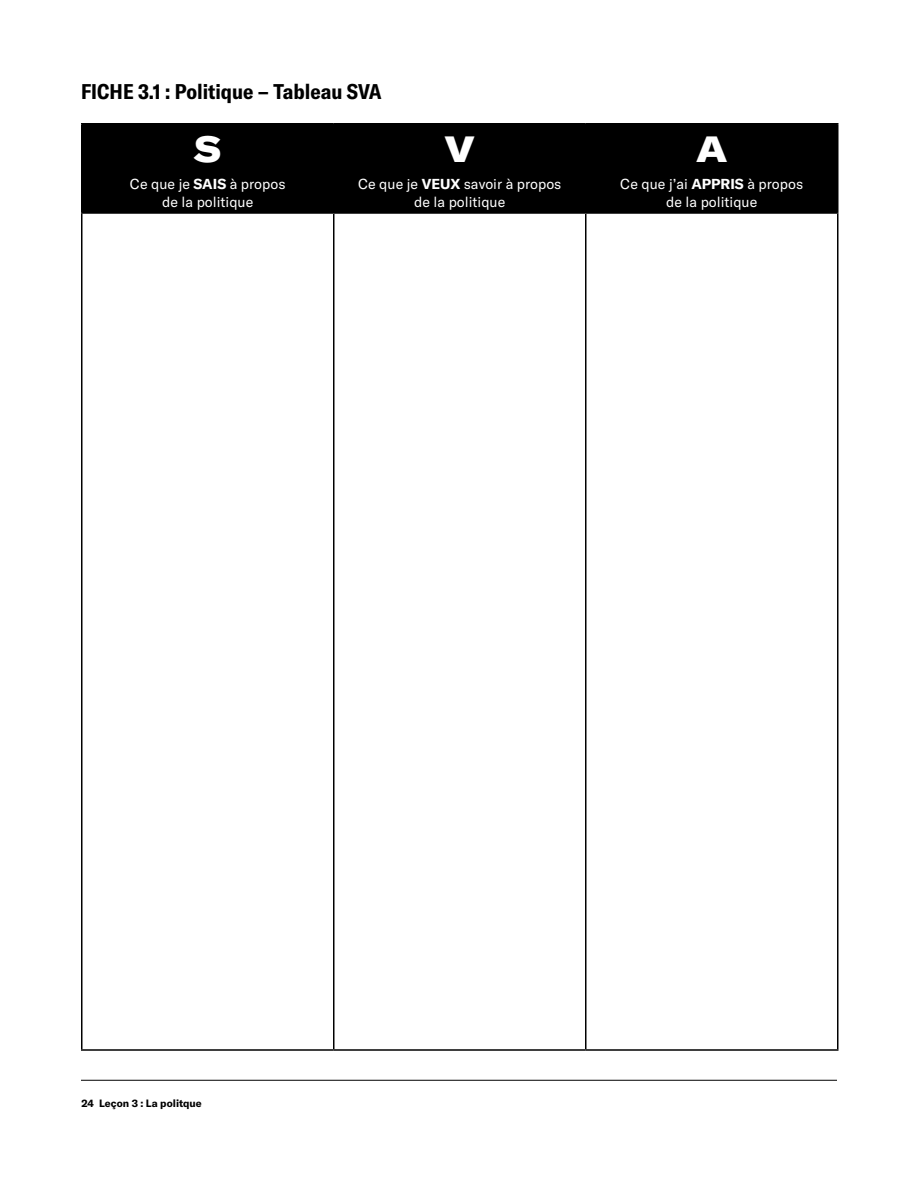
<style>
.page{position:relative;width:918px;height:1188px;background:#fff}
.page>*{position:absolute;margin:0;border:0;box-sizing:border-box;transform-origin:0 0}
.t1{font:900 expanded 36px "GT America";color:#fff}
.t2{font:700 condensed 21px "GT America";color:#000}
.t3{font:14.25px/18px "GT America";color:#fff;text-align:center}
.t4{font:700 10.5px "GT America";color:#000}
.s1{font-weight:700}
</style>
<div class="page">
<hr style="left:81px;top:1080px;width:756px;height:1px;background:#000">
<div style="left:82px;top:124px;width:755px;height:88px;background:#000"></div>
<hr style="left:81px;top:123px;width:253px;height:1px;background:#000">
<hr style="left:81px;top:124px;width:1px;height:88px;background:#000">
<hr style="left:334px;top:123px;width:252px;height:1px;background:#000">
<hr style="left:333px;top:124px;width:1px;height:88px;background:#000">
<hr style="left:586px;top:123px;width:252px;height:1px;background:#000">
<hr style="left:585px;top:124px;width:1px;height:88px;background:#000">
<hr style="left:837px;top:124px;width:1px;height:88px;background:#000">
<hr style="left:81px;top:212px;width:253px;height:2px;background:#000">
<hr style="left:81px;top:214px;width:1px;height:835px;background:#000">
<hr style="left:334px;top:212px;width:252px;height:2px;background:#000">
<hr style="left:333px;top:214px;width:1px;height:835px;background:#000">
<hr style="left:586px;top:212px;width:252px;height:2px;background:#000">
<hr style="left:585px;top:214px;width:1px;height:835px;background:#000">
<hr style="left:837px;top:214px;width:1px;height:835px;background:#000">
<hr style="left:81px;top:1049px;width:253px;height:2px;background:#000">
<hr style="left:334px;top:1049px;width:252px;height:2px;background:#000">
<hr style="left:586px;top:1049px;width:252px;height:2px;background:#000">
<h2 class="t2" style="left:81px;top:79px;width:302px">FICHE 3.1 : Politique – Tableau SVA</h2>
<h1 class="t1" style="left:195px;top:126px;width:28px">S</h1>
<p class="t3" style="left:130px;top:175px;width:157px">Ce que je <span class="s1">SAIS</span> à propos de la politique</p>
<h1 class="t1" style="left:445px;top:126px;width:31px">V</h1>
<p class="t3" style="left:358px;top:175px;width:205px">Ce que je <span class="s1">VEUX</span> savoir à propos de la politique</p>
<h1 class="t1" style="left:696px;top:126px;width:33px">A</h1>
<p class="t3" style="left:620px;top:175px;width:184px">Ce que j’ai <span class="s1">APPRIS</span> à propos de la politique</p>
<p class="t4" style="left:82px;top:1097px;width:122px">24 Leçon 3 : La politque</p>
</div>
